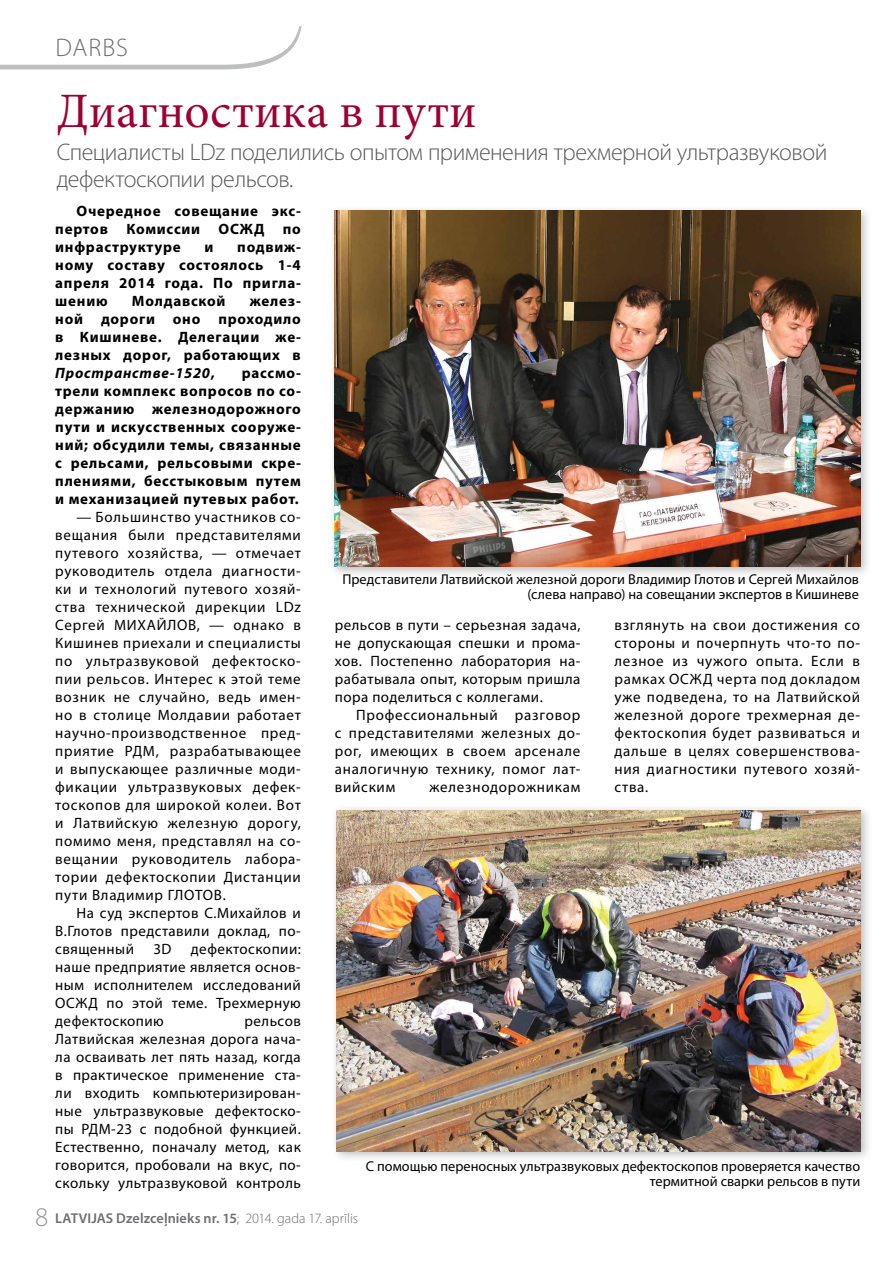
<style>
.page{position:relative;width:893px;height:1263px;background:#fff}
.page>*{position:absolute;margin:0;border:0;box-sizing:border-box;transform-origin:0 0}
.t1{font:49.5px "Minion Pro";color:#9e0032}
.t2{font:300 25.5px "Myriad Pro";letter-spacing:.035em;color:#6d6e71}
.t3{font:300 24px/27px "Myriad Pro";letter-spacing:-.02em;color:#58595b}
.t4{font:15px/18px "Myriad Pro";letter-spacing:.035em;color:#000;text-align:justify}
.t5{font:700 15px/18px "Myriad Pro";letter-spacing:.05em;color:#000;text-align:justify}
.t6{font:14.25px/15px "Myriad Pro";letter-spacing:.005em;color:#000;text-align:right}
.t7{font:600 14.25px "Myriad Pro";letter-spacing:.005em;color:#6d6e71}
.s1{font-style:italic}
.s2{font-weight:300;font-size:27px;color:#939598}
.s3{font-weight:300}
</style>
<div class="page">
<svg style="left:0;top:26px;width:302px;height:43px"></svg>
<div style="left:329px;top:204px;width:543px;height:375px;background:#000;opacity:.27"></div>
<img style="left:335px;top:210px;width:525px;height:357px">
<div style="left:330px;top:804px;width:542px;height:359px;background:#000;opacity:.27"></div>
<img style="left:336px;top:810px;width:524px;height:341px">
<h2 class="t2" style="left:56px;top:32px;width:74px">DARBS</h2>
<h1 class="t1" style="left:57px;top:78px;width:422px">Диагностика в пути</h1>
<h3 class="t3" style="left:57px;top:138px;width:772px">Специалисты LDz поделились опытом применения трехмерной ультразвуковой дефектоскопии рельсов.</h3>
<p class="t5" style="left:55px;top:201px;width:247px;text-indent:21px">Очередное совещание экс&shy;пертов Комиссии ОСЖД по инфраструктуре</p>
<p class="t5" style="left:55px;top:237px;width:247px;text-indent:182px">подвиж&shy;ному составу состоялось 1-4 апреля 2014 года. По пригла&shy;шению</p>
<p class="t5" style="left:205px;top:237px;width:10px">и</p>
<p class="t5" style="left:132px;top:291px;width:95px">Молдавской</p>
<p class="t5" style="left:55px;top:291px;width:247px;text-indent:195px">желез&shy;ной дороги оно проходило в Кишиневе. Делегации же&shy;лезных дорог, работающих в <span class="s1">Пространстве-1520</span>,</p>
<p class="t5" style="left:55px;top:363px;width:247px;text-indent:186px">рассмо&shy;трели комплекс вопросов по со&shy;держанию железнодорожного пути и искусственных сооруже&shy;ний; обсудили темы, связанные с рельсами, рельсовыми скре&shy;плениями, бесстыковым путем и механизацией путевых работ.</p>
<p class="t4" style="left:55px;top:508px;width:247px;text-indent:21px">— Большинство участников со&shy;вещания были представителями путевого хозяйства, — отмечает руководитель отдела диагности&shy;ки и технологий путевого хозяй&shy;ства технической дирекции LDz Сергей МИХАЙЛОВ, — однако в Кишинев приехали и специалисты по ультразвуковой дефектоско&shy;пии рельсов. Интерес к этой теме возник не случайно, ведь имен&shy;но в столице Молдавии работает научно-производственное пред&shy;приятие РДМ, разрабатывающее и выпускающее различные моди&shy;фикации ультразвуковых дефек&shy;тоскопов для широкой колеи. Вот и Латвийскую железную дорогу, помимо меня, представлял на со&shy;вещании руководитель лабора&shy;тории дефектоскопии Дистанции пути Владимир ГЛОТОВ.</p>
<p class="t4" style="left:55px;top:904px;width:247px;text-indent:21px">На суд экспертов С.Михайлов и В.Глотов представили доклад, по&shy;священный</p>
<p class="t4" style="left:55px;top:940px;width:247px;text-indent:136px">дефектоскопии: наше предприятие является основ&shy;ным исполнителем исследований ОСЖД по этой теме. Трехмерную дефектоскопию</p>
<p class="t4" style="left:153px;top:940px;width:20px">3D</p>
<p class="t4" style="left:55px;top:1012px;width:247px;text-indent:189px">рельсов Латвийская железная дорога нача&shy;ла осваивать лет пять назад, когда в практическое применение ста&shy;ли входить компьютеризирован&shy;ные ультразвуковые дефектоско&shy;пы РДМ-23 с подобной функцией.<br>Естественно, поначалу метод, как говорится, пробовали на вкус, по&shy;скольку ультразвуковой контроль</p>
<p class="t6" style="left:342px;top:571px;width:518px">Представители Латвийской железной дороги Владимир Глотов и Сергей Михайлов (слева направо) на совещании экспертов в Кишиневе</p>
<p class="t4" style="left:335px;top:616px;width:247px">рельсов в пути – серьезная задача, не допускающая спешки и прома&shy;хов. Постепенно лаборатория на&shy;рабатывала опыт, которым пришла пора поделиться с коллегами.</p>
<p class="t4" style="left:335px;top:706px;width:247px;text-indent:21px">Профессиональный разговор с представителями железных до&shy;рог, имеющих в своем арсенале аналогичную технику, помог лат&shy;вийским</p>
<p class="t4" style="left:430px;top:778px;width:152px">железнодорожникам</p>
<p class="t4" style="left:614px;top:616px;width:247px">взглянуть на свои достижения со стороны и почерпнуть что-то по&shy;лезное из чужого опыта. Если в рамках ОСЖД черта под докладом уже подведена, то на Латвийской железной дороге трехмерная де&shy;фектоскопия будет развиваться и дальше в целях совершенствова&shy;ния диагностики путевого хозяй&shy;ства.</p>
<p class="t6" style="left:366px;top:1159px;width:496px">С помощью переносных ультразвуковых дефектоскопов проверяется качество термитной сварки рельсов в пути</p>
<p class="t7" style="left:35px;top:1209px;width:325px"><span class="s2">8</span> LATVIJAS Dzelzceļnieks nr. 15<span class="s3">; 2014. gada 17. aprīlis</span></p>
</div>
